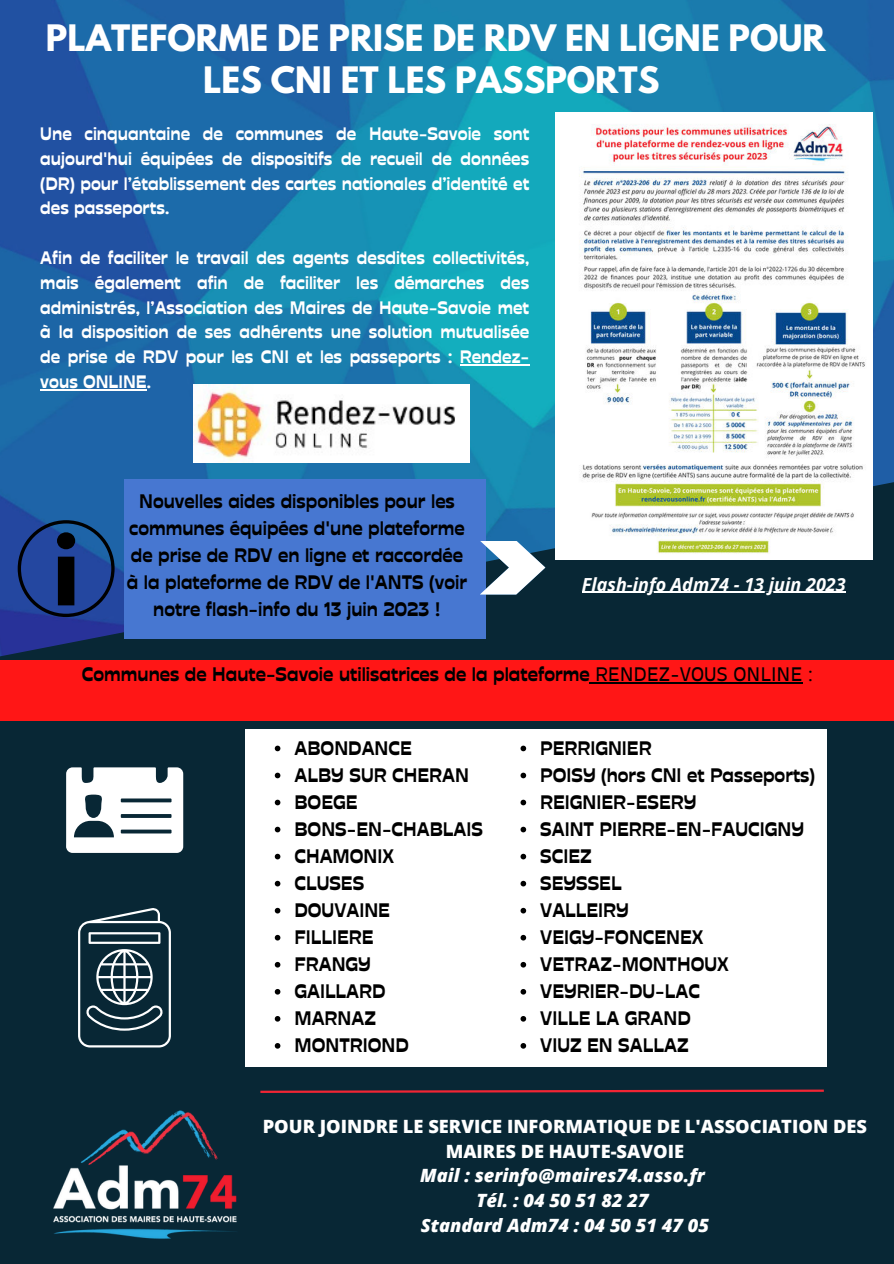
<style>
.page{position:relative;width:894px;height:1264px;background:#fff}
.page>*{position:absolute;margin:0;border:0;box-sizing:border-box;transform-origin:0 0}
.t1{font:700 32.25px/41.7px "League Spartan";color:#fff;text-align:center}
.t2{font:700 19.5px/27px "Stadio Now Text";color:#000}
.t3{font:800 18.3px/24.8px "Open Sans";color:#fff;text-align:center}
.t4{font:italic 800 18.3px/24.8px "Open Sans";color:#fff;text-align:center}
.t5{font:700 18px/24.8px "Stadio Now Text";color:#fff;text-align:justify}
.t6{font:italic 700 18px "Open Sans";color:#fff}
.s1{font-weight:400}
</style>
<div class="page">
<div style="left:0;top:0;width:893px;height:1263px;background:#082735"></div>
<img style="left:0;top:0;width:893px;height:657px">
<svg style="left:260px;top:1089px;width:564px;height:4px"></svg>
<div style="left:245px;top:728px;width:581px;height:338px;background:#fff"></div>
<img style="left:53px;top:1110px;width:184px;height:129px">
<svg style="left:66px;top:767px;width:117px;height:86px"></svg>
<svg style="left:78px;top:908px;width:93px;height:139px"></svg>
<div style="left:0;top:660px;width:893px;height:60px;background:#ff1616"></div>
<img style="left:555px;top:113px;width:316px;height:447px">
<img style="left:193px;top:384px;width:276px;height:78px">
<div style="left:18px;top:520px;width:97px;height:97px;border:3px solid #000;border-radius:50%"></div>
<svg style="left:57px;top:532px;width:18px;height:73px"></svg>
<div style="left:124px;top:480px;width:362px;height:159px;background:#4777d1"></div>
<svg style="left:480px;top:540px;width:65px;height:54px"></svg>
<svg style="left:275px;top:745px;width:5px;height:6px"></svg>
<svg style="left:275px;top:772px;width:5px;height:6px"></svg>
<svg style="left:275px;top:799px;width:5px;height:6px"></svg>
<svg style="left:275px;top:826px;width:5px;height:6px"></svg>
<svg style="left:275px;top:853px;width:5px;height:6px"></svg>
<svg style="left:275px;top:880px;width:5px;height:6px"></svg>
<svg style="left:275px;top:907px;width:5px;height:6px"></svg>
<svg style="left:275px;top:934px;width:5px;height:6px"></svg>
<svg style="left:275px;top:961px;width:5px;height:6px"></svg>
<svg style="left:275px;top:989px;width:5px;height:5px"></svg>
<svg style="left:275px;top:1016px;width:5px;height:5px"></svg>
<svg style="left:275px;top:1043px;width:5px;height:5px"></svg>
<svg style="left:520px;top:745px;width:6px;height:6px"></svg>
<svg style="left:520px;top:772px;width:6px;height:6px"></svg>
<svg style="left:520px;top:799px;width:6px;height:6px"></svg>
<svg style="left:520px;top:826px;width:6px;height:6px"></svg>
<svg style="left:520px;top:853px;width:6px;height:6px"></svg>
<svg style="left:520px;top:880px;width:6px;height:6px"></svg>
<svg style="left:520px;top:907px;width:6px;height:6px"></svg>
<svg style="left:520px;top:934px;width:6px;height:6px"></svg>
<svg style="left:520px;top:961px;width:6px;height:6px"></svg>
<svg style="left:520px;top:989px;width:6px;height:5px"></svg>
<svg style="left:520px;top:1016px;width:6px;height:5px"></svg>
<svg style="left:520px;top:1043px;width:6px;height:5px"></svg>
<hr style="left:595px;top:682px;width:207px;height:1px;background:#000">
<hr style="left:581px;top:592px;width:264px;height:1px;background:#fff">
<hr style="left:459px;top:364px;width:70px;height:1px;background:#fff">
<hr style="left:40px;top:389px;width:107px;height:1px;background:#fff">
<h1 class="t1" style="left:46px;top:17px;width:781px">PLATEFORME DE PRISE DE RDV EN LIGNE POUR<br>LES CNI ET LES PASSPORTS</h1>
<p class="t5" style="left:40px;top:121px;width:490px">Une cinquantaine de communes de Haute-Savoie sont aujourd'hui équipées de dispositifs de recueil de données (DR) pour l’établissement des cartes nationales d’identité et des passeports.</p>
<p class="t5" style="left:40px;top:245px;width:490px">Afin de faciliter le travail des agents desdites collectivités, mais également afin de faciliter les démarches des administrés, l’Association des Maires de Haute-Savoie met à la disposition de ses adhérents une solution mutualisée de prise de RDV pour les CNI et les passeports : Rendez&shy;vous ONLINE.</p>
<p class="t2" style="left:127px;top:487px;width:341px;text-align:center">Nouvelles aides disponibles pour les communes équipées d'une plateforme de prise de RDV en ligne et raccordée à la plateforme de RDV de l'ANTS (voir notre flash-info du 13 juin 2023 !</p>
<p class="t6" style="left:581px;top:571px;width:265px">Flash-info Adm74 - 13 juin 2023</p>
<p class="t2" style="left:82px;top:660px;width:731px">Communes de Haute-Savoie utilisatrices de la plateforme <span class="s1">RENDEZ-VOUS ONLINE :</span></p>
<p class="t2" style="left:294px;top:734px;width:190px">ABONDANCE<br>ALBY SUR CHERAN<br>BOEGE<br>BONS-EN-CHABLAIS<br>CHAMONIX<br>CLUSES<br>DOUVAINE<br>FILLIERE<br>FRANGY<br>GAILLARD<br>MARNAZ<br>MONTRIOND</p>
<p class="t2" style="left:540px;top:734px;width:276px">PERRIGNIER<br>POISY (hors CNI et Passeports)<br>REIGNIER-ESERY<br>SAINT PIERRE-EN-FAUCIGNY<br>SCIEZ<br>SEYSSEL<br>VALLEIRY<br>VEIGY-FONCENEX<br>VETRAZ-MONTHOUX<br>VEYRIER-DU-LAC<br>VILLE LA GRAND<br>VIUZ EN SALLAZ</p>
<p class="t3" style="left:263px;top:1112px;width:605px">POUR JOINDRE LE SERVICE INFORMATIQUE DE L'ASSOCIATION DES<br>MAIRES DE HAUTE-SAVOIE</p>
<p class="t4" style="left:420px;top:1162px;width:290px">Mail : serinfo@maires74.asso.fr<br>Tél. : 04 50 51 82 27<br>Standard Adm74 : 04 50 51 47 05</p>
</div>
